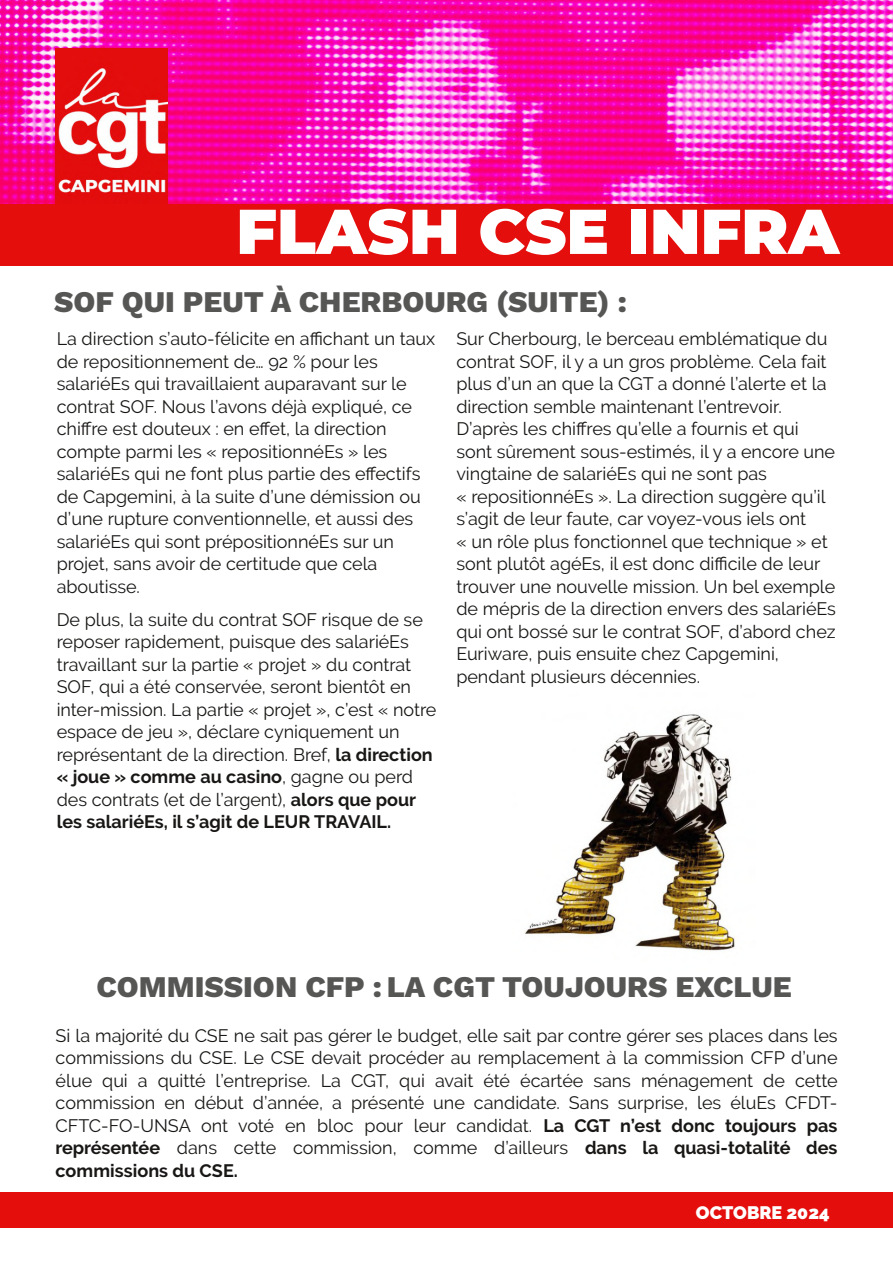
<style>
.page{position:relative;width:893px;height:1263px;background:#fff}
.page>*{position:absolute;margin:0;border:0;box-sizing:border-box;transform-origin:0 0}
.t1{font:900 63.15px "Montserrat";color:#fff}
.t2{font:800 30px "Work Sans";color:#565655}
.t3{font:18px/22.5px "Raleway";color:#181715}
.t4{font:900 18px "Raleway";color:#fff}
.s1{font-weight:700}
</style>
<div class="page">
<div style="left:0;top:1192px;width:893px;height:35px;background:#e40e0d"></div>
<div style="left:0;top:201px;width:893px;height:65px;background:#e40e0d"></div>
<img style="left:0;top:0;width:893px;height:203px">
<img style="left:55px;top:49px;width:112px;height:154px">
<img style="left:525px;top:714px;width:210px;height:237px">
<h1 class="t1" style="left:236px;top:193px;width:604px">FLASH CSE INFRA</h1>
<h2 class="t2" style="left:54px;top:284px;width:574px">SOF QUI PEUT À CHERBOURG (SUITE) :</h2>
<p class="t3" style="left:57px;top:327px;width:380px">La direction s’auto-félicite en affichant un taux de repositionnement de… 92 % pour les salariéEs qui travaillaient auparavant sur le contrat SOF. Nous l’avons déjà expliqué, ce chiffre est douteux : en effet, la direction compte parmi les « repositionnéEs » les salariéEs qui ne font plus partie des effectifs de Capgemini, à la suite d’une démission ou d’une rupture conventionnelle, et aussi des salariéEs qui sont prépositionnéEs sur un projet, sans avoir de certitude que cela aboutisse.</p>
<p class="t3" style="left:57px;top:608px;width:381px">De plus, la suite du contrat SOF risque de se reposer rapidement, puisque des salariéEs travaillant sur la partie « projet » du contrat SOF, qui a été conservée, seront bientôt en inter-mission. La partie « projet », c’est « notre espace de jeu », déclare cyniquement un représentant de la direction. Bref, <span class="s1">la direction « joue » comme au casino</span>, gagne ou perd des contrats (et de l’argent), <span class="s1">alors que pour les salariéEs, il s’agit de LEUR TRAVAIL.</span></p>
<p class="t3" style="left:456px;top:327px;width:381px">Sur Cherbourg, le berceau emblématique du contrat SOF, il y a un gros problème. Cela fait plus d’un an que la CGT a donné l’alerte et la direction semble maintenant l’entrevoir.<br>D’après les chiffres qu’elle a fournis et qui sont sûrement sous-estimés, il y a encore une vingtaine de salariéEs qui ne sont pas<br>« repositionnéEs ». La direction suggère qu’il s’agit de leur faute, car voyez-vous iels ont<br>« un rôle plus fonctionnel que technique » et sont plutôt agéEs, il est donc difficile de leur trouver une nouvelle mission. Un bel exemple de mépris de la direction envers des salariéEs qui ont bossé sur le contrat SOF, d’abord chez Euriware, puis ensuite chez Capgemini, pendant plusieurs décennies.</p>
<h2 class="t2" style="left:97px;top:969px;width:697px">COMMISSION CFP : LA CGT TOUJOURS EXCLUE</h2>
<p class="t3" style="left:56px;top:1024px;width:783px;text-align:justify">Si la majorité du CSE ne sait pas gérer le budget, elle sait par contre gérer ses places dans les commissions du CSE. Le CSE devait procéder au remplacement à la commission CFP d’une élue qui a quitté l’entreprise. La CGT, qui avait été écartée sans ménagement de cette commission en début d’année, a présenté une candidate. Sans surprise, les éluEs CFDT-CFTC-FO-UNSA ont voté en bloc pour leur candidat. <span class="s1">La CGT n’est donc toujours pas représentée</span> dans cette commission, comme d’ailleurs <span class="s1">dans la quasi-totalité des commissions du CSE.</span></p>
<p class="t4" style="left:696px;top:1202px;width:135px">OCTOBRE 2024</p>
</div>
